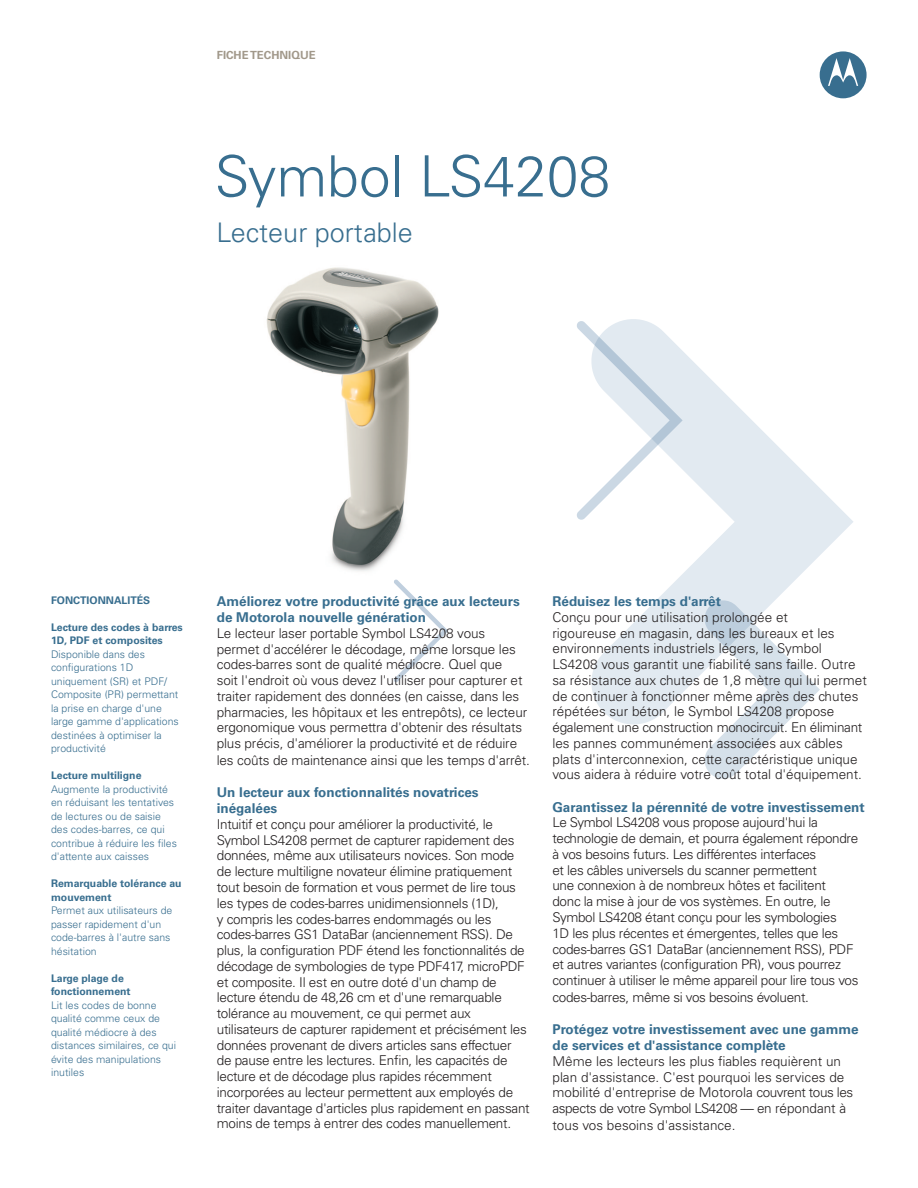
<style>
.page{position:relative;width:918px;height:1188px;background:#fff}
.page>*{position:absolute;margin:0;border:0;box-sizing:border-box;transform-origin:0 0}
.t1{font:300 57px "Univers LT Std";color:#386e8f}
.t2{font:300 27px "Univers LT Std";color:#386e8f}
.t3{font:300 13.5px/15.8px "Univers LT Std";letter-spacing:-.02em;color:#231f20}
.t4{font:300 13.5px/15.8px "Univers LT Std";color:#231f20}
.t5{font:700 13.5px/16.2px "Univers LT Std";color:#386e8f}
.t6{font:700 11.25px "Univers LT Std";color:#a1988a}
.t7{font:300 10.5px/13.5px "Univers LT Std";color:#386e8f}
.t8{font:700 10.5px/13.5px "Univers LT Std";color:#386e8f}
</style>
<div class="page">
<img style="left:266px;top:267px;width:173px;height:304px">
<svg style="left:591px;top:319px;width:262px;height:406px"></svg>
<svg style="left:394px;top:579px;width:54px;height:103px"></svg>
<svg style="left:703px;top:599px;width:117px;height:180px"></svg>
<svg style="left:577px;top:321px;width:106px;height:199px"></svg>
<svg style="left:820px;top:51px;width:47px;height:47px"></svg>
<p class="t6" style="left:217px;top:49px;width:49px">Fiche TECH</p>
<p class="t6" style="left:279px;top:49px;width:36px">NIQUE</p>
<h1 class="t1" style="left:215px;top:142px;width:397px">Symbol LS4208</h1>
<h2 class="t2" style="left:216px;top:216px;width:198px">Lecteur portable</h2>
<p class="t8" style="left:51px;top:593px;width:101px">FONCTIONNALITÉS</p>
<p class="t8" style="left:51px;top:620px;width:133px">Lecture des codes à barres<br>1D, PDF et composites</p>
<p class="t7" style="left:51px;top:647px;width:129px">Disponible dans des configurations 1D uniquement (SR) et PDF/<br>Composite (PR) permettant la prise en charge d'une large gamme d'applications destinées à optimiser la productivité</p>
<p class="t8" style="left:51px;top:769px;width:92px">Lecture multiligne</p>
<p class="t7" style="left:51px;top:782px;width:128px">Augmente la productivité en réduisant les tentatives de lectures ou de saisie des codes-barres, ce qui contribue à réduire les files d'attente aux caisses</p>
<p class="t8" style="left:51px;top:877px;width:132px">Remarquable tolérance au mouvement</p>
<p class="t7" style="left:51px;top:904px;width:123px">Permet aux utilisateurs de passer rapidement d'un code-barres à l'autre sans hésitation</p>
<p class="t8" style="left:51px;top:971px;width:81px">Large plage de fonctionnement</p>
<p class="t7" style="left:51px;top:998px;width:127px">Lit les codes de bonne qualité comme ceux de qualité médiocre à des distances similaires, ce qui évite des manipulations inutiles</p>
<p class="t5" style="left:217px;top:593px;width:305px">Améliorez votre productivité grâce aux lecteurs de Motorola nouvelle génération</p>
<p class="t3" style="left:217px;top:625px;width:315px">Le lecteur laser portable Symbol LS4208 vous permet d'accélérer le décodage, même lorsque les codes-barres sont de qualité médiocre. Quel que<br>soit l'endroit où vous devez l'utiliser pour capturer et traiter rapidement des données (en caisse, dans les pharmacies, les hôpitaux et les entrepôts), ce lecteur ergonomique vous permettra d'obtenir des résultats plus précis, d'améliorer la productivité et de réduire les coûts de maintenance ainsi que les temps d'arrêt.</p>
<p class="t5" style="left:217px;top:784px;width:263px">Un lecteur aux fonctionnalités novatrices inégalées</p>
<p class="t3" style="left:217px;top:816px;width:314px">Intuitif et conçu pour améliorer la productivité, le Symbol LS4208 permet de capturer rapidement des données, même aux utilisateurs novices. Son mode de lecture multiligne novateur élimine pratiquement tout besoin de formation et vous permet de lire tous les types de codes-barres unidimensionnels (1D),<br>y compris les codes-barres endommagés ou les codes-barres GS1 DataBar (anciennement RSS). De plus, la configuration PDF étend les fonctionnalités de décodage de symbologies de type PDF417, microPDF et composite. Il est en outre doté d'un champ de lecture étendu de 48,26 cm et d'une remarquable tolérance au mouvement, ce qui permet aux utilisateurs de capturer rapidement et précisément les données provenant de divers articles sans effectuer<br>de pause entre les lectures. Enfin, les capacités de lecture et de décodage plus rapides récemment incorporées au lecteur permettent aux employés de traiter davantage d'articles plus rapidement en passant moins de temps à entrer des codes manuellement.</p>
<p class="t5" style="left:552px;top:593px;width:170px">Réduisez les temps d'arrêt</p>
<p class="t4" style="left:552px;top:609px;width:316px">Conçu pour une utilisation prolongée et<br>rigoureuse en magasin, dans les bureaux et les environnements industriels légers, le Symbol LS4208 vous garantit une fiabilité sans faille. Outre sa résistance aux chutes de 1,8 mètre qui lui permet de continuer à fonctionner même après des chutes répétées sur béton, le Symbol LS4208 propose également une construction monocircuit. En éliminant les pannes communément associées aux câbles plats d'interconnexion, cette caractéristique unique vous aidera à réduire votre coût total d'équipement.</p>
<p class="t5" style="left:552px;top:799px;width:314px">Garantissez la pérennité de votre investissement</p>
<p class="t3" style="left:552px;top:815px;width:308px">Le Symbol LS4208 vous propose aujourd'hui la technologie de demain, et pourra également répondre à vos besoins futurs. Les différentes interfaces<br>et les câbles universels du scanner permettent<br>une connexion à de nombreux hôtes et facilitent<br>donc la mise à jour de vos systèmes. En outre, le Symbol LS4208 étant conçu pour les symbologies<br>1D les plus récentes et émergentes, telles que les codes-barres GS1 DataBar (anciennement RSS), PDF et autres variantes (configuration PR), vous pourrez continuer à utiliser le même appareil pour lire tous vos codes-barres, même si vos besoins évoluent.</p>
<p class="t5" style="left:552px;top:1021px;width:308px">Protégez votre investissement avec une gamme de services et d'assistance complète</p>
<p class="t4" style="left:552px;top:1053px;width:302px">Même les lecteurs les plus fiables requièrent un plan d'assistance. C'est pourquoi les services de mobilité d'entreprise de Motorola couvrent tous les aspects de votre Symbol LS4208 — en répondant à tous vos besoins d'assistance.</p>
</div>
